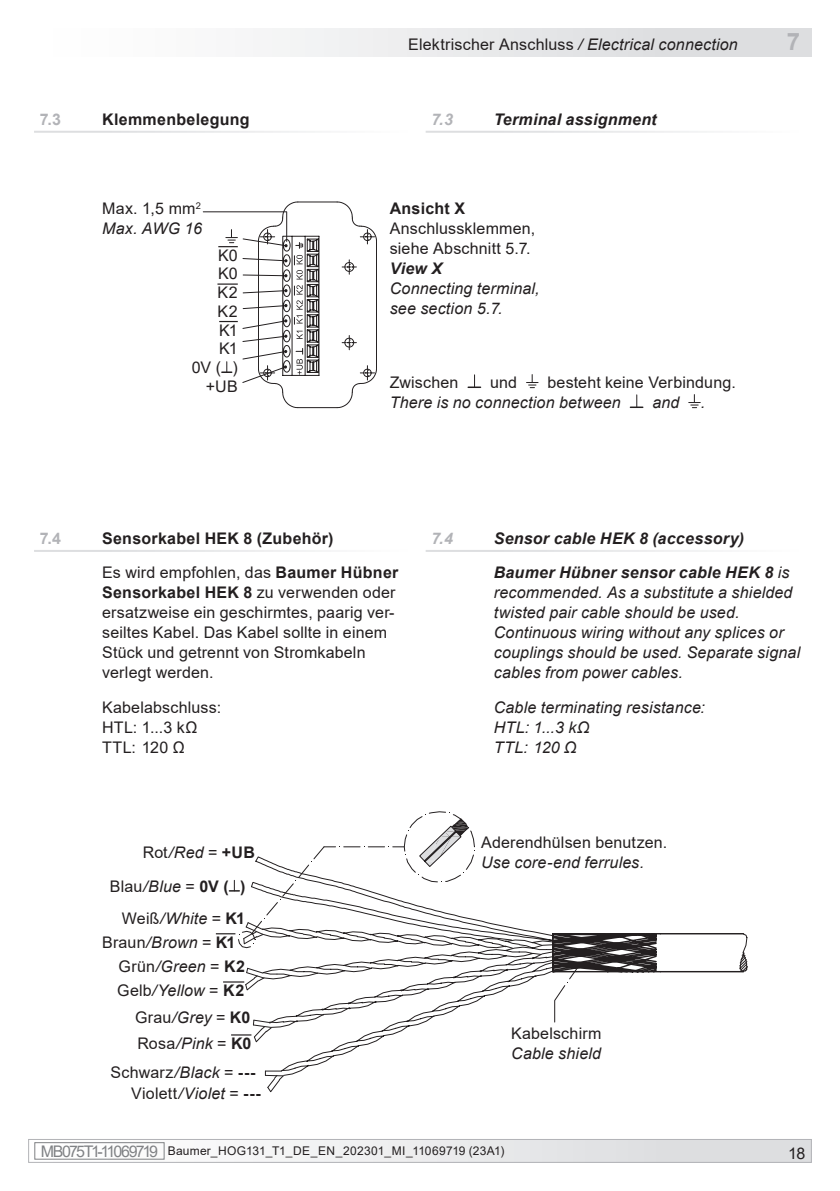
<style>
.page{position:relative;width:840px;height:1191px;background:#fff}
.page>*{position:absolute;margin:0;border:0;box-sizing:border-box;transform-origin:0 0}
.t1{font:700 24px "Arial";color:#b2b3b7}
.t2{font:16px/20px "Arial";letter-spacing:.01em;color:#231f20}
.t3{font:italic 16px/20px "Arial";letter-spacing:.01em;color:#231f20}
.t4{font:700 16px/34.2px "Arial";letter-spacing:.015em;color:#231f20}
.t5{font:italic 700 16px/34.2px "Arial";letter-spacing:.015em;color:#231f20}
.t6{font:700 16px "Arial";color:#b2b3b7}
.t7{font:italic 700 16px "Arial";color:#b2b3b7}
.t8{font:12px "Arial";letter-spacing:.02em;color:#231f20}
.s1{font-style:italic}
.s2{font-weight:400}
.s3{font-weight:700}
.s4{font-style:normal}
.s5{font-weight:700;font-style:normal}
.s6{font-size:16px;color:#808285}
</style>
<div class="page">
<div style="left:29px;top:1139px;width:781px;height:23px;background:linear-gradient(to right,#fafafa,#dbdcdf)"></div>
<div style="left:35px;top:1142px;width:129px;height:17px;border:1px solid #808285"></div>
<div style="left:28px;top:1139px;width:783px;height:23px;border:1px solid #b2b3b7"></div>
<div style="left:28px;top:28px;width:783px;height:29px;background:linear-gradient(to right,#fff,#d8d9dc)"></div>
<hr style="left:660px;top:933px;width:83px;height:1px;background:#231f20">
<hr style="left:660px;top:971px;width:83px;height:1px;background:#231f20">
<svg style="left:738px;top:933px;width:9px;height:39px"></svg>
<svg style="left:216px;top:811px;width:445px;height:281px"></svg>
<svg style="left:468px;top:375px;width:12px;height:13px"></svg>
<svg style="left:526px;top:374px;width:11px;height:14px"></svg>
<svg style="left:630px;top:395px;width:12px;height:13px"></svg>
<svg style="left:688px;top:394px;width:12px;height:14px"></svg>
<hr style="left:376px;top:241px;width:1px;height:127px;background:#231f20">
<hr style="left:217px;top:283px;width:21px;height:2px;background:#231f20">
<svg style="left:218px;top:202px;width:158px;height:206px"></svg>
<hr style="left:203px;top:211px;width:83px;height:1px;background:#231f20">
<p class="t2" style="left:408px;top:34px;width:331px">Elektrischer Anschluss <span class="s1">/ Electrical connection</span></p>
<h1 class="t1" style="left:786px;top:24px;width:15px">7</h1>
<p class="t6" style="left:40px;top:108px;width:23px">7.3</p>
<p class="t4" style="left:102px;top:102px;width:149px">Klemmenbelegung</p>
<p class="t7" style="left:431px;top:109px;width:23px">7.3</p>
<p class="t5" style="left:493px;top:103px;width:164px">Terminal assignment</p>
<p class="t2" style="left:102px;top:198px;width:101px">Max. 1,5 mm<sup>2<br></sup><span class="s1">Max. AWG 16</span></p>
<p class="t4" style="left:389px;top:191px;width:77px">Ansicht X</p>
<p class="t2" style="left:389px;top:218px;width:147px">Anschlussklemmen, siehe Abschnitt 5.7.</p>
<p class="t5" style="left:389px;top:252px;width:54px">View X</p>
<p class="t3" style="left:389px;top:279px;width:151px">Connecting terminal, see section 5.7.</p>
<p class="t2" style="left:192px;top:245px;width:48px;line-height:18.8px;text-align:right">K0<br>K0<br>K2<br>K2<br>K1<br>K1<br>0V ( ) +UB</p>
<p class="t2" style="left:389px;top:372px;width:70px">Zwischen</p>
<p class="t2" style="left:490px;top:372px;width:29px">und</p>
<p class="t2" style="left:547px;top:372px;width:190px">besteht keine Verbindung.</p>
<p class="t3" style="left:389px;top:393px;width:232px">There is no connection between</p>
<p class="t3" style="left:652px;top:393px;width:28px">and</p>
<p class="t3" style="left:700px;top:393px;width:6px">.</p>
<p class="t6" style="left:40px;top:527px;width:23px">7.4</p>
<p class="t4" style="left:102px;top:522px;width:297px">Sensorkabel HEK 8 (Zubehör)<br><span class="s2">Es wird empfohlen, das</span> Baumer Hübner</p>
<p class="t2" style="left:102px;top:582px;width:295px"><span class="s3">Sensorkabel HEK 8</span> zu verwenden oder ersatzweise ein geschirmtes, paarig ver&shy;seiltes Kabel. Das Kabel sollte in einem Stück und getrennt von Stromkabeln verlegt werden.</p>
<p class="t2" style="left:102px;top:697px;width:120px">Kabelabschluss:<br>HTL: 1...3 kΩ<br>TTL: 120 Ω</p>
<p class="t2" style="left:143px;top:842px;width:114px">Rot<span class="s1">/Red</span> = <span class="s3">+UB</span></p>
<p class="t2" style="left:110px;top:876px;width:137px">Blau<span class="s1">/Blue</span> = <span class="s3">0V ( )</span></p>
<p class="t3" style="left:122px;top:908px;width:125px"><span class="s4">Weiß</span>/White <span class="s4">=</span> <span class="s5">K1</span></p>
<p class="t2" style="left:102px;top:932px;width:135px">Braun<span class="s1">/Brown</span> = <span class="s3">K1</span></p>
<p class="t3" style="left:119px;top:956px;width:128px"><span class="s4">Grün</span>/Green <span class="s4">=</span> <span class="s5">K2</span></p>
<p class="t2" style="left:135px;top:1004px;width:118px;line-height:26px">Grau<span class="s1">/Grey</span> = <span class="s3">K0<br></span>Rosa<span class="s1">/Pink</span> = <span class="s3">K0</span></p>
<p class="t3" style="left:117px;top:980px;width:128px"><span class="s4">Gelb</span>/Yellow <span class="s4">=</span> <span class="s5">K2</span></p>
<p class="t2" style="left:131px;top:1062px;width:131px;line-height:21px;text-indent:-20px">Schwarz<span class="s1">/Black</span> = <span class="s3">---<br></span>Violett<span class="s1">/Violet</span> = <span class="s3">---</span></p>
<p class="t7" style="left:431px;top:528px;width:23px">7.4</p>
<p class="t5" style="left:493px;top:522px;width:297px">Sensor cable HEK 8 (accessory)<br>Baumer Hübner sensor cable HEK 8 <span class="s2">is</span></p>
<p class="t3" style="left:493px;top:583px;width:308px">recommended. As a substitute a shielded twisted pair cable should be used.<br>Continuous wiring without any splices or couplings should be used. Separate signal cables from power cables.</p>
<p class="t3" style="left:493px;top:697px;width:213px">Cable terminating resistance:<br>HTL: 1...3 kΩ<br>TTL: 120 Ω</p>
<p class="t2" style="left:481px;top:832px;width:187px">Aderendhülsen benutzen.</p>
<p class="t3" style="left:481px;top:852px;width:164px">Use core-end ferrules.</p>
<p class="t2" style="left:511px;top:1023px;width:92px">Kabelschirm</p>
<p class="t3" style="left:511px;top:1044px;width:91px">Cable shield</p>
<p class="t8" style="left:41px;top:1143px;width:465px"><span class="s6">MB075T1 - 11069719</span> Baumer_HOG131_T1_DE_EN_202301_MI_11069719 (23A1)</p>
<p class="t2" style="left:787px;top:1143px;width:19px">18</p>
</div>
